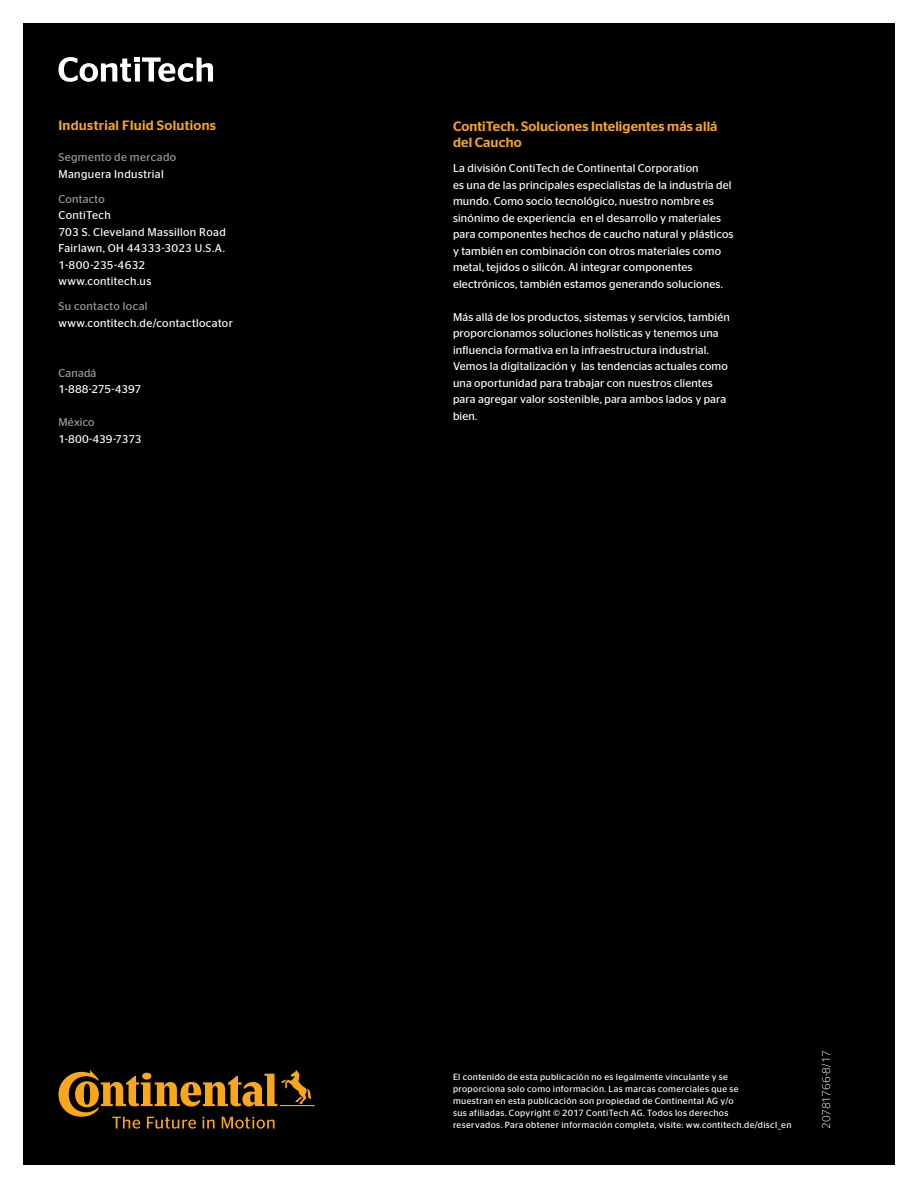
<style>
.page{position:relative;width:918px;height:1188px;background:#fff}
.page>*{position:absolute;margin:0;border:0;box-sizing:border-box;transform-origin:0 0}
.t1{font:500 13.5px/16.5px "Continental Stag Sans";letter-spacing:.015em;color:#faa61a}
.t2{font:11.25px/16.5px "Continental Stag Sans";letter-spacing:.015em;color:#fff}
.t3{font:11.25px "Continental Stag Sans";letter-spacing:.03em;color:#9d9fa2}
.t4{font:11.25px "Continental Stag Sans";letter-spacing:.035em;color:#fff}
.t5{font:11.25px "Continental Stag Sans";letter-spacing:-.005em;color:#fff}
.t6{font:300 11.25px "Continental Stag Sans";letter-spacing:-.03em;color:#fff}
.t7{font:9px/12px "Continental Stag Sans";letter-spacing:.04em;color:#fff}
</style>
<div class="page">
<div style="left:23px;top:23px;width:872px;height:1142px;background:#000"></div>
<svg style="left:58px;top:1070px;width:257px;height:59px"></svg>
<svg style="left:58px;top:57px;width:155px;height:25px"></svg>
<div style="left:857px;top:118px;width:34px;height:34px;border:2px solid #000;border-radius:50%"></div>
<div style="left:857px;top:577px;width:34px;height:34px;border:2px solid #000;border-radius:50%"></div>
<div style="left:857px;top:1036px;width:34px;height:34px;border:2px solid #000;border-radius:50%"></div>
<p class="t1" style="left:58px;top:117px;width:159px">Industrial Fluid Solutions</p>
<p class="t3" style="left:58px;top:151px;width:119px">Segmento de mercado</p>
<p class="t4" style="left:58px;top:167px;width:107px">Manguera Industrial</p>
<p class="t3" style="left:58px;top:192px;width:48px">Contacto</p>
<p class="t2" style="left:58px;top:207px;width:169px">ContiTech<br>703 S. Cleveland Massillon Road<br>Fairlawn, OH 44333-3023 U.S.A.<br>1-800-235-4632 www.contitech.us</p>
<p class="t3" style="left:58px;top:300px;width:91px">Su contacto local</p>
<p class="t4" style="left:58px;top:316px;width:176px">www.contitech.de/contactlocator</p>
<p class="t3" style="left:58px;top:366px;width:39px">Canadá</p>
<p class="t5" style="left:58px;top:383px;width:84px">1-888-275-4397</p>
<p class="t3" style="left:58px;top:416px;width:38px">México</p>
<p class="t5" style="left:58px;top:432px;width:85px">1-800-439-7373</p>
<p class="t1" style="left:453px;top:118px;width:266px">ContiTech. Soluciones Inteligentes más allá del Caucho</p>
<p class="t2" style="left:453px;top:160px;width:282px">La división ContiTech de Continental Corporation<br>es una de las principales especialistas de la industria del mundo. Como socio tecnológico, nuestro nombre es sinónimo de experiencia en el desarrollo y materiales para componentes hechos de caucho natural y plásticos y también en combinación con otros materiales como metal, tejidos o silicón. Al integrar componentes electrónicos, también estamos generando soluciones.</p>
<p class="t2" style="left:453px;top:309px;width:278px">Más allá de los productos, sistemas y servicios, también proporcionamos soluciones holísticas y tenemos una influencia formativa en la infraestructura industrial.<br>Vemos la digitalización y las tendencias actuales como una oportunidad para trabajar con nuestros clientes para agregar valor sostenible, para ambos lados y para bien.</p>
<p class="t7" style="left:453px;top:1071px;width:340px">El contenido de esta publicación no es legalmente vinculante y se<br>proporciona solo como información. Las marcas comerciales que se<br>muestran en esta publicación son propiedad de Continental AG y/o<br>sus afiliadas. Copyright © 2017 ContiTech AG. Todos los derechos<br>reservados. Para obtener información completa, visite: ww.contitech.de/discl_en</p>
<p class="t6" style="left:820px;top:1129px;width:79px;rotate:-90deg">20781766-8/17</p>
</div>
